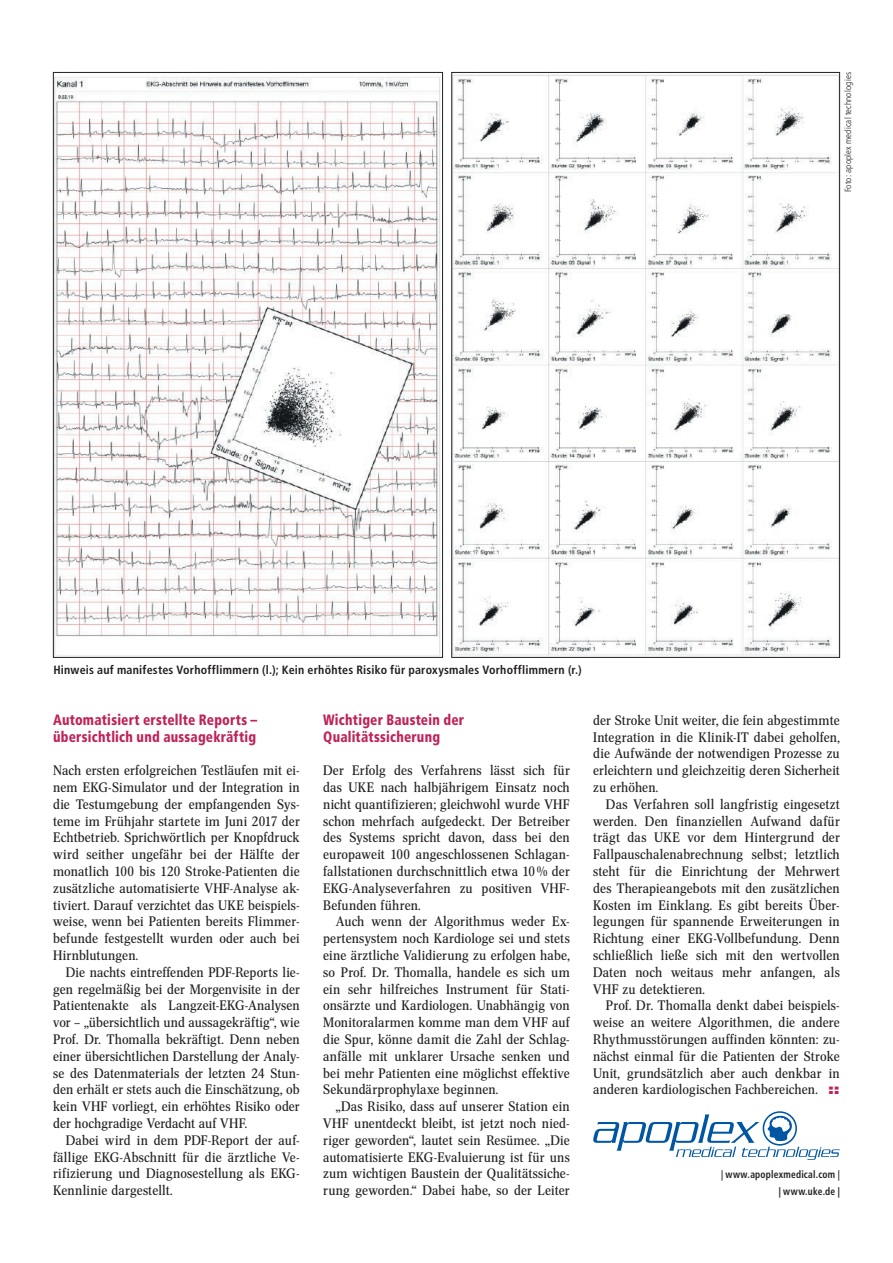
<style>
.page{position:relative;width:893px;height:1263px;background:#fff}
.page>*{position:absolute;margin:0;border:0;box-sizing:border-box;transform-origin:0 0}
.t1{font:900 condensed 15px/17.2px "Frutiger LT Std";letter-spacing:.015em;color:#bf2359;scale:.9 1}
.t2{font:13.5px/16.8px "Concorde Nova";letter-spacing:.005em;color:#231f20;text-align:justify;scale:1.07 1}
.t3{font:700 condensed 12px "Frutiger LT Std";letter-spacing:.015em;color:#231f20}
.t4{font:700 condensed 10.5px/16.8px "Frutiger LT Com";letter-spacing:.025em;color:#231f20;text-align:right;scale:.9 1}
.t5{font:300 condensed 9px "Frutiger LT Std";letter-spacing:.02em;color:#231f20}
.s1{font-family:"Helvetica Neue LT Com";font-weight:900;font-stretch:expanded;color:#bf2359}
.s2{font-weight:900}
</style>
<div class="page">
<img style="left:55px;top:77px;width:386px;height:579px">
<img style="left:453px;top:74px;width:385px;height:582px">
<svg style="left:763px;top:1111px;width:34px;height:34px"></svg>
<svg style="left:593px;top:1113px;width:247px;height:47px"></svg>
<p class="t5" style="left:843px;top:192px;width:122px;rotate:-90deg">Foto: apoplex medical technologies</p>
<p class="t3" style="left:53px;top:663px;width:530px">Hinweis auf manifestes Vorhofflimmern (l.); Kein erhöhtes Risiko für paroxysmales Vorhofflimmern (r.)</p>
<p class="t1" style="left:53px;top:711px;width:228px">Automatisiert erstellte Reports – übersichtlich und aussagekräftig</p>
<p class="t2" style="left:53px;top:762px;width:232px">Nach ersten erfolgreichen Testläufen mit ei&shy;nem EKG-Simulator und der Integration in die Testumgebung der empfangenden Sys&shy;teme im Frühjahr startete im Juni 2017 der Echtbetrieb. Sprichwörtlich per Knopfdruck wird seither ungefähr bei der Hälfte der monatlich 100 bis 120 Stroke-Patienten die zusätzliche automatisierte VHF-Analyse ak&shy;tiviert. Darauf verzichtet das UKE beispiels&shy;weise, wenn bei Patienten bereits Flimmer&shy;befunde festgestellt wurden oder auch bei Hirnblutungen.</p>
<p class="t2" style="left:53px;top:964px;width:232px;text-indent:13px">Die nachts eintreffenden PDF-Reports lie&shy;gen regelmäßig bei der Morgenvisite in der Patientenakte als Langzeit-EKG-Analysen vor – „übersichtlich und aussagekräftig“, wie Prof. Dr. Thomalla bekräftigt. Denn neben einer übersichtlichen Darstellung der Analy&shy;se des Datenmaterials der letzten 24 Stun&shy;den erhält er stets auch die Einschätzung, ob kein VHF vorliegt, ein erhöhtes Risiko oder der hochgradige Verdacht auf VHF.</p>
<p class="t2" style="left:53px;top:1132px;width:232px;text-indent:13px">Dabei wird in dem PDF-Report der auf&shy;fällige EKG-Abschnitt für die ärztliche Ve&shy;rifizierung und Diagnosestellung als EKG-Kennlinie dargestellt.</p>
<p class="t1" style="left:323px;top:711px;width:158px">Wichtiger Baustein der<br>Qualitätssicherung</p>
<p class="t2" style="left:323px;top:762px;width:232px">Der Erfolg des Verfahrens lässt sich für das UKE nach halbjährigem Einsatz noch nicht quantifizieren; gleichwohl wurde VHF schon mehrfach aufgedeckt. Der Betreiber des Systems spricht davon, dass bei den europaweit 100 angeschlossenen Schlagan&shy;fallstationen durchschnittlich etwa 10% der EKG-Analyseverfahren zu positiven VHF-Befunden führen.</p>
<p class="t2" style="left:323px;top:913px;width:232px;text-indent:13px">Auch wenn der Algorithmus weder Ex&shy;pertensystem noch Kardiologe sei und stets eine ärztliche Validierung zu erfolgen habe, so Prof. Dr. Thomalla, handele es sich um ein sehr hilfreiches Instrument für Stati&shy;onsärzte und Kardiologen. Unabhängig von Monitoralarmen komme man dem VHF auf die Spur, könne damit die Zahl der Schlag&shy;anfälle mit unklarer Ursache senken und bei mehr Patienten eine möglichst effektive Sekundärprophylaxe beginnen.</p>
<p class="t2" style="left:323px;top:1098px;width:232px;text-indent:13px">„Das Risiko, dass auf unserer Station ein VHF unentdeckt bleibt, ist jetzt noch nied&shy;riger geworden“, lautet sein Resümee. „Die automatisierte EKG-Evaluierung ist für uns zum wichtigen Baustein der Qualitätssiche&shy;rung geworden.“ Dabei habe, so der Leiter</p>
<p class="t2" style="left:593px;top:712px;width:232px">der Stroke Unit weiter, die fein abgestimmte Integration in die Klinik-IT dabei geholfen, die Aufwände der notwendigen Prozesse zu erleichtern und gleichzeitig deren Sicherheit zu erhöhen.</p>
<p class="t2" style="left:593px;top:796px;width:232px;text-indent:13px">Das Verfahren soll langfristig eingesetzt werden. Den finanziellen Aufwand dafür trägt das UKE vor dem Hintergrund der Fallpauschalenabrechnung selbst; letztlich steht für die Einrichtung der Mehrwert des Therapieangebots mit den zusätzlichen Kosten im Einklang. Es gibt bereits Über&shy;legungen für spannende Erweiterungen in Richtung einer EKG-Vollbefundung. Denn schließlich ließe sich mit den wertvollen Daten noch weitaus mehr anfangen, als VHF zu detektieren.</p>
<p class="t2" style="left:593px;top:997px;width:232px;text-indent:13px">Prof. Dr. Thomalla denkt dabei beispiels&shy;weise an weitere Algorithmen, die andere Rhythmusstörungen auffinden könnten: zu&shy;nächst einmal für die Patienten der Stroke Unit, grundsätzlich aber auch denkbar in anderen kardiologischen Fachbereichen. <span class="s1">::</span></p>
<p class="t4" style="left:721px;top:1166px;width:134px">| www.apoplexmedical.com | <span class="s2">|</span> www.uke.de <span class="s2">|</span></p>
</div>
